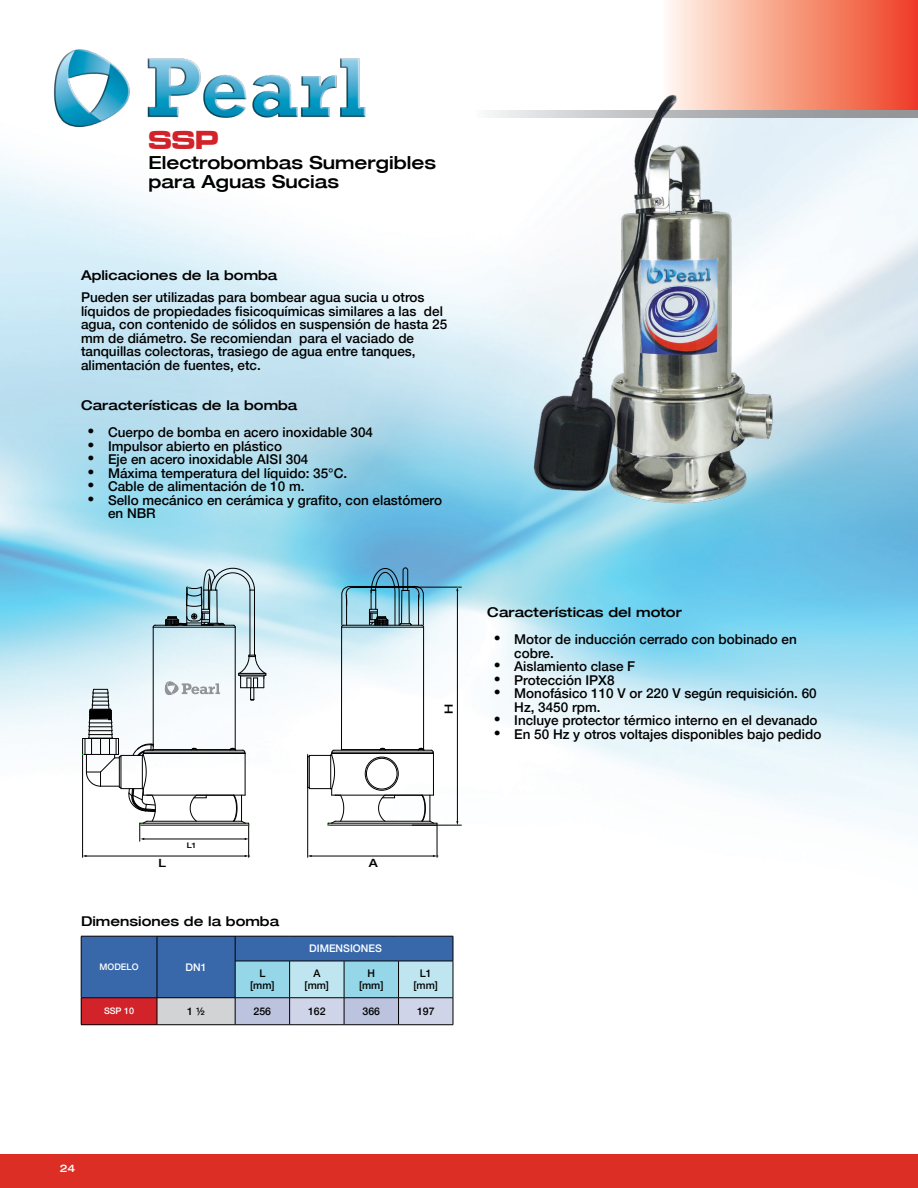
<style>
.page{position:relative;width:918px;height:1188px;background:#fff}
.page>*{position:absolute;margin:0;border:0;box-sizing:border-box;transform-origin:0 0}
.t1{font:27px "Microgramma D Bold Exte";color:#d2232a}
.t2{font:500 expanded 18px/19.5px "Helvetica 63";color:#000}
.t3{font:500 13.5px/13.5px "Helvetica 65";color:#000}
.t4{font:500 expanded 13.5px "Helvetica 63";color:#000}
.t5{font:500 expanded 11.4px "Helvetica 63";color:#000}
.t6{font:500 expanded 11.25px "Helvetica 63";color:#000}
.t7{font:500 10.5px/12px "Helvetica 65";color:#000;text-align:center}
.t8{font:500 10.5px "Helvetica 65";color:#fff}
.t9{font:500 expanded 10.5px "Helvetica 63";color:#fff}
.t10{font:500 9px "Helvetica 65";color:#fff}
.t11{font:500 expanded 7.8px "Helvetica 63";color:#000}
.s1{font-family:"Times";font-weight:400;font-size:18px}
</style>
<div class="page">
<img style="left:0;top:118px;width:918px;height:908px">
<div style="left:662px;top:0;width:256px;height:111px;background:linear-gradient(to right,#fffbec,#ef3f20)"></div>
<img style="left:44px;top:49px;width:342px;height:87px">
<div style="left:0;top:1154px;width:918px;height:34px;background:#dd2e26"></div>
<svg style="left:488px;top:111px;width:430px;height:7px"></svg>
<img style="left:513px;top:91px;width:275px;height:422px">
<hr style="left:328px;top:825px;width:109px;height:1px;background:#000">
<hr style="left:328px;top:823px;width:109px;height:1px;background:#000">
<hr style="left:335px;top:821px;width:95px;height:1px;background:#000">
<hr style="left:332px;top:795px;width:101px;height:1px;background:#000">
<hr style="left:332px;top:753px;width:101px;height:1px;background:#000">
<hr style="left:433px;top:753px;width:1px;height:42px;background:#000">
<svg style="left:379px;top:748px;width:7px;height:2px"></svg>
<svg style="left:378px;top:794px;width:17px;height:28px"></svg>
<hr style="left:140px;top:825px;width:109px;height:1px;background:#000">
<hr style="left:140px;top:823px;width:109px;height:1px;background:#000">
<hr style="left:147px;top:821px;width:95px;height:1px;background:#000">
<hr style="left:143px;top:795px;width:102px;height:1px;background:#000">
<hr style="left:143px;top:753px;width:102px;height:1px;background:#000">
<hr style="left:245px;top:753px;width:1px;height:42px;background:#000">
<hr style="left:250px;top:590px;width:1px;height:65px;background:#000">
<hr style="left:254px;top:590px;width:1px;height:65px;background:#000">
<svg style="left:191px;top:748px;width:7px;height:2px"></svg>
<svg style="left:238px;top:654px;width:29px;height:47px"></svg>
<svg style="left:190px;top:794px;width:17px;height:28px"></svg>
<div style="left:365px;top:757px;width:34px;height:34px;border:1px solid #000;border-radius:50%"></div>
<div style="left:366px;top:758px;width:31px;height:31px;border:1px solid #000;border-radius:50%"></div>
<svg style="left:165px;top:681px;width:55px;height:14px"></svg>
<hr style="left:332px;top:752px;width:101px;height:1px;background:#000">
<hr style="left:334px;top:750px;width:97px;height:1px;background:#000">
<hr style="left:385px;top:749px;width:33px;height:1px;background:#000">
<hr style="left:342px;top:749px;width:38px;height:1px;background:#000">
<hr style="left:341px;top:627px;width:1px;height:123px;background:#000">
<hr style="left:423px;top:627px;width:1px;height:123px;background:#000">
<svg style="left:417px;top:748px;width:8px;height:3px"></svg>
<hr style="left:144px;top:752px;width:101px;height:1px;background:#000">
<hr style="left:146px;top:750px;width:97px;height:1px;background:#000">
<hr style="left:197px;top:749px;width:33px;height:1px;background:#000">
<hr style="left:153px;top:749px;width:39px;height:1px;background:#000">
<hr style="left:153px;top:627px;width:1px;height:123px;background:#000">
<hr style="left:235px;top:627px;width:1px;height:123px;background:#000">
<hr style="left:153px;top:627px;width:82px;height:1px;background:#000">
<hr style="left:155px;top:625px;width:78px;height:1px;background:#000">
<svg style="left:242px;top:750px;width:4px;height:4px"></svg>
<svg style="left:229px;top:748px;width:7px;height:3px"></svg>
<svg style="left:341px;top:567px;width:83px;height:61px;background:#6ca6bc"></svg>
<hr style="left:307px;top:754px;width:1px;height:103px;background:#000">
<hr style="left:437px;top:825px;width:1px;height:32px;background:#000">
<hr style="left:311px;top:856px;width:123px;height:1px;background:#000">
<svg style="left:421px;top:794px;width:17px;height:31px"></svg>
<hr style="left:412px;top:825px;width:49px;height:1px;background:#000">
<hr style="left:412px;top:587px;width:49px;height:1px;background:#000">
<hr style="left:457px;top:590px;width:1px;height:232px;background:#000">
<svg style="left:308px;top:750px;width:36px;height:76px"></svg>
<hr style="left:82px;top:754px;width:1px;height:103px;background:#000">
<hr style="left:248px;top:825px;width:1px;height:32px;background:#000">
<hr style="left:86px;top:856px;width:159px;height:1px;background:#000">
<hr style="left:144px;top:839px;width:101px;height:1px;background:#000">
<svg style="left:232px;top:794px;width:18px;height:32px"></svg>
<svg style="left:82px;top:689px;width:74px;height:152px"></svg>
<svg style="left:165px;top:568px;width:90px;height:60px;background:#a1c0ca"></svg>
<svg style="left:81px;top:936px;width:373px;height:89px;background:#7991b6"></svg>
<hr style="left:235px;top:961px;width:55px;height:1px;background:#000">
<hr style="left:235px;top:961px;width:1px;height:37px;background:#000">
<hr style="left:290px;top:961px;width:54px;height:1px;background:#000">
<hr style="left:289px;top:961px;width:1px;height:37px;background:#000">
<hr style="left:344px;top:961px;width:55px;height:1px;background:#000">
<hr style="left:344px;top:961px;width:1px;height:37px;background:#000">
<hr style="left:399px;top:961px;width:54px;height:1px;background:#000">
<hr style="left:398px;top:961px;width:1px;height:37px;background:#000">
<hr style="left:453px;top:961px;width:1px;height:37px;background:#000">
<h1 class="t1" style="left:148px;top:122px;width:72px">SSP</h1>
<h2 class="t2" style="left:148px;top:152px;width:289px">Electrobombas Sumergibles para Aguas Sucias</h2>
<p class="t4" style="left:81px;top:267px;width:198px">Aplicaciones de la bomba</p>
<p class="t3" style="left:81px;top:291px;width:368px">Pueden ser utilizadas para bombear agua sucia u otros líquidos de propiedades fisicoquímicas similares a las del agua, con contenido de sólidos en suspensión de hasta 25 mm de diámetro. Se recomiendan para el vaciado de tanquillas colectoras, trasiego de agua entre tanques, alimentación de fuentes, etc.</p>
<p class="t4" style="left:81px;top:397px;width:218px">Características de la bomba</p>
<p class="t3" style="left:88px;top:426px;width:287px"><span class="s1">•</span> Cuerpo de bomba en acero inoxidable 304</p>
<p class="t3" style="left:88px;top:439px;width:196px"><span class="s1">•</span> Impulsor abierto en plástico</p>
<p class="t3" style="left:88px;top:453px;width:222px"><span class="s1">•</span> Eje en acero inoxidable AISI 304</p>
<p class="t3" style="left:88px;top:466px;width:261px"><span class="s1">•</span> Máxima temperatura del líquido: 35°C.</p>
<p class="t3" style="left:88px;top:480px;width:218px"><span class="s1">•</span> Cable de alimentación de 10 m.</p>
<p class="t3" style="left:108px;top:493px;width:336px;text-indent:-20px"><span class="s1">•</span> Sello mecánico en cerámica y grafito, con elastómero en NBR</p>
<p class="t6" style="left:442px;top:714px;width:12px;rotate:-90deg">H</p>
<p class="t4" style="left:487px;top:604px;width:196px">Características del motor</p>
<p class="t3" style="left:514px;top:633px;width:284px;text-indent:-20px"><span class="s1">•</span> Motor de inducción cerrado con bobinado en cobre.</p>
<p class="t3" style="left:494px;top:660px;width:143px"><span class="s1">•</span> Aislamiento clase F</p>
<p class="t3" style="left:494px;top:673px;width:122px"><span class="s1">•</span> Protección IPX8</p>
<p class="t3" style="left:514px;top:687px;width:304px;text-indent:-20px"><span class="s1">•</span> Monofásico 110 V or 220 V según requisición. 60<br>Hz, 3450 rpm.</p>
<p class="t3" style="left:494px;top:714px;width:325px"><span class="s1">•</span> Incluye protector térmico interno en el devanado</p>
<p class="t3" style="left:494px;top:727px;width:329px"><span class="s1">•</span> En 50 Hz y otros voltajes disponibles bajo pedido</p>
<p class="t5" style="left:158px;top:856px;width:9px">L</p>
<p class="t11" style="left:187px;top:840px;width:10px">L1</p>
<p class="t5" style="left:369px;top:856px;width:11px">A</p>
<p class="t4" style="left:81px;top:912px;width:200px">Dimensiones de la bomba</p>
<p class="t10" style="left:100px;top:962px;width:41px">MODELO</p>
<p class="t8" style="left:186px;top:961px;width:22px">DN1</p>
<p class="t8" style="left:309px;top:942px;width:74px">DIMENSIONES</p>
<p class="t7" style="left:250px;top:967px;width:26px">L [mm]</p>
<p class="t7" style="left:305px;top:967px;width:26px">A [mm]</p>
<p class="t7" style="left:359px;top:967px;width:26px">H [mm]</p>
<p class="t7" style="left:414px;top:967px;width:26px">L1 [mm]</p>
<p class="t10" style="left:104px;top:1006px;width:32px">SSP 10</p>
<p class="t7" style="left:187px;top:1005px;width:19px">1 ½</p>
<p class="t7" style="left:254px;top:1005px;width:19px">256</p>
<p class="t7" style="left:308px;top:1005px;width:19px">162</p>
<p class="t7" style="left:363px;top:1005px;width:19px">366</p>
<p class="t7" style="left:417px;top:1005px;width:19px">197</p>
<p class="t9" style="left:60px;top:1162px;width:17px">24</p>
</div>
